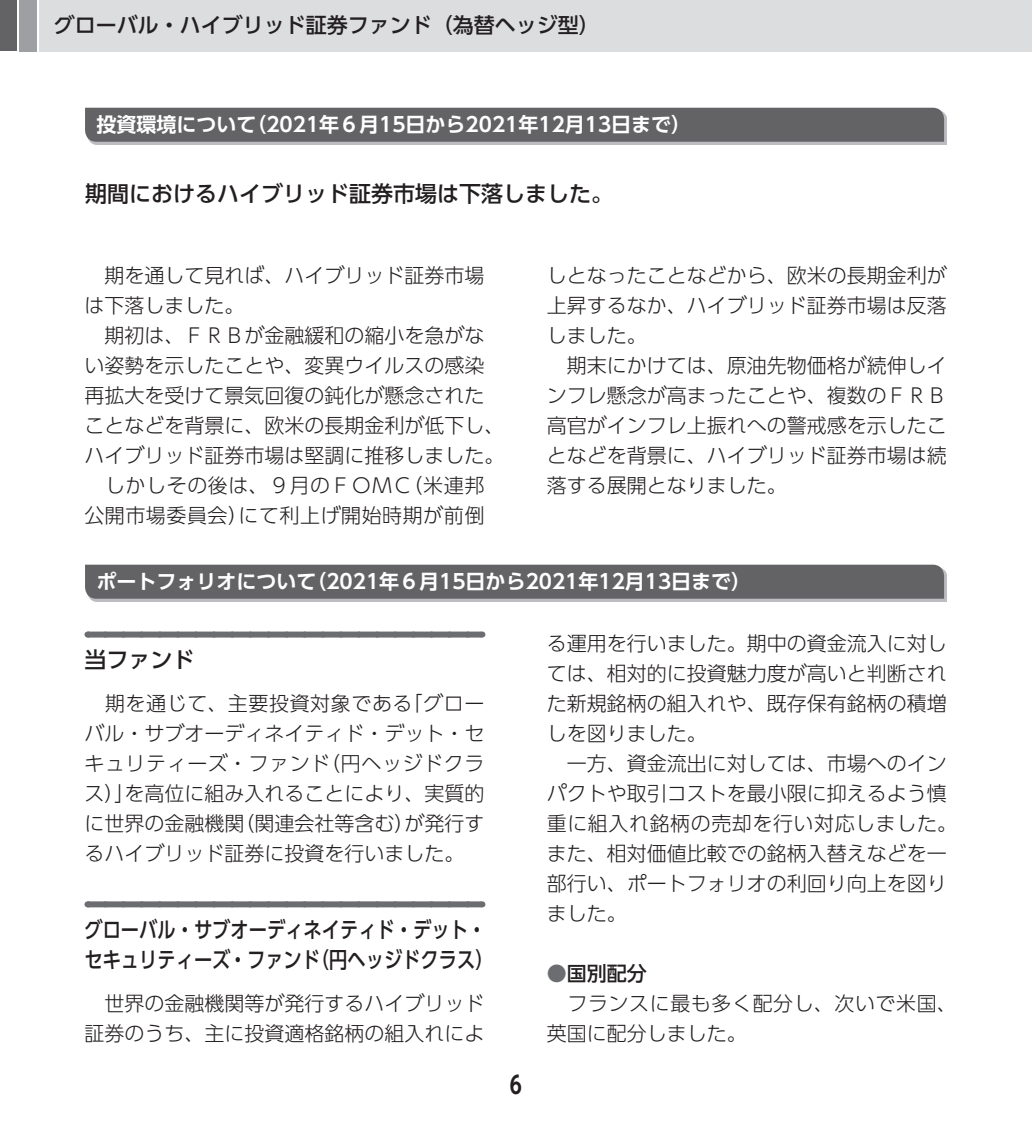
<style>
.page{position:relative;width:1032px;height:1134px;background:#fff}
.page>*{position:absolute;margin:0;border:0;box-sizing:border-box;transform-origin:0 0}
.t1{font:700 24px "UD Shin Go Pro De";color:#231f20}
.t2{font:500 22px/30px "UD Shin Go Pro";color:#231f20;scale:.83 1}
.t3{font:500 22px "UD Shin Go Pro";color:#231f20}
.t4{font:500 21px "UD Shin Go Pro";color:#231f20}
.t5{font:300 20px/30px "UD Shin Go Pro";color:#231f20}
.t6{font:700 20px "UD Shin Go Pro De";color:#fff}
.t7{font:300 20px/30px "UD Shin Go Pro";letter-spacing:.03em;color:#231f20}
.s1{font-weight:500;color:#6c6d70}
.s2{font-weight:500}
</style>
<div class="page">
<div style="left:0;top:0;width:17px;height:51px;background:#636366"></div>
<div style="left:20px;top:0;width:17px;height:51px;background:#9d9fa2"></div>
<div style="left:40px;top:0;width:992px;height:51px;background:#dcdddf"></div>
<div style="left:88px;top:110px;width:859px;height:35px;background:#bcbdc0"></div>
<div style="left:85px;top:108px;width:859px;height:34px;background:#636366"></div>
<div style="left:88px;top:567px;width:859px;height:35px;background:#bcbdc0"></div>
<div style="left:85px;top:565px;width:859px;height:34px;background:#636366"></div>
<div style="left:87px;top:631px;width:394px;height:6px;background:#6c6d70"></div>
<svg style="left:105px;top:631px;width:367px;height:1px"></svg>
<div style="left:87px;top:901px;width:394px;height:6px;background:#6c6d70"></div>
<svg style="left:105px;top:901px;width:367px;height:1px"></svg>
<p class="t4" style="left:54px;top:8px;width:548px">グローバル・ハイブリッド証券ファンド（為替ヘッジ型）</p>
<p class="t6" style="left:96px;top:108px;width:596px">投資環境について（2021年６月15日から2021年12月13日まで）</p>
<p class="t3" style="left:85px;top:176px;width:530px">期間におけるハイブリッド証券市場は下落しました。</p>
<p class="t5" style="left:84px;top:259px;width:421px">　期を通して見れば、ハイブリッド証券市場は下落しました。<br>　期初は、ＦＲＢが金融緩和の縮小を急がない姿勢を示したことや、変異ウイルスの感染再拡大を受けて景気回復の鈍化が懸念されたことなどを背景に、欧米の長期金利が低下し、ハイブリッド証券市場は堅調に推移しました。　しかしその後は、９月のＦＯＭＣ（米連邦公開市場委員会）にて利上げ開始時期が前倒</p>
<p class="t5" style="left:547px;top:259px;width:401px">しとなったことなどから、欧米の長期金利が上昇するなか、ハイブリッド証券市場は反落しました。<br>　期末にかけては、原油先物価格が続伸しインフレ懸念が高まったことや、複数のＦＲＢ高官がインフレ上振れへの警戒感を示したことなどを背景に、ハイブリッド証券市場は続落する展開となりました。</p>
<p class="t6" style="left:96px;top:565px;width:656px">ポートフォリオについて（2021年６月15日から2021年12月13日まで）</p>
<p class="t3" style="left:84px;top:642px;width:111px">当ファンド</p>
<p class="t5" style="left:84px;top:687px;width:401px;text-align:justify">　期を通じて、主要投資対象である「グローバル・サブオーディネイティド・デット・セキュリティーズ・ファンド（円ヘッジドクラス）」を高位に組み入れることにより、実質的に世界の金融機関（関連会社等含む）が発行するハイブリッド証券に投資を行いました。</p>
<p class="t2" style="left:84px;top:914px;width:494px">グローバル・サブオーディネイティド・デット・セキュリティーズ・ファンド（円ヘッジドクラス）</p>
<p class="t5" style="left:84px;top:987px;width:401px">　世界の金融機関等が発行するハイブリッド証券のうち、主に投資適格銘柄の組入れによ</p>
<p class="t1" style="left:510px;top:1065px;width:14px">6</p>
<p class="t5" style="left:547px;top:627px;width:412px">る運用を行いました。期中の資金流入に対しては、相対的に投資魅力度が高いと判断された新規銘柄の組入れや、既存保有銘柄の積増しを図りました。<br>　一方、資金流出に対しては、市場へのインパクトや取引コストを最小限に抑えるよう慎重に組入れ銘柄の売却を行い対応しました。また、相対価値比較での銘柄入替えなどを一部行い、ポートフォリオの利回り向上を図りました。</p>
<p class="t7" style="left:547px;top:957px;width:411px"><span class="s1">●</span><span class="s2">国別配分<br></span>　フランスに最も多く配分し、次いで米国、英国に配分しました。</p>
</div>
